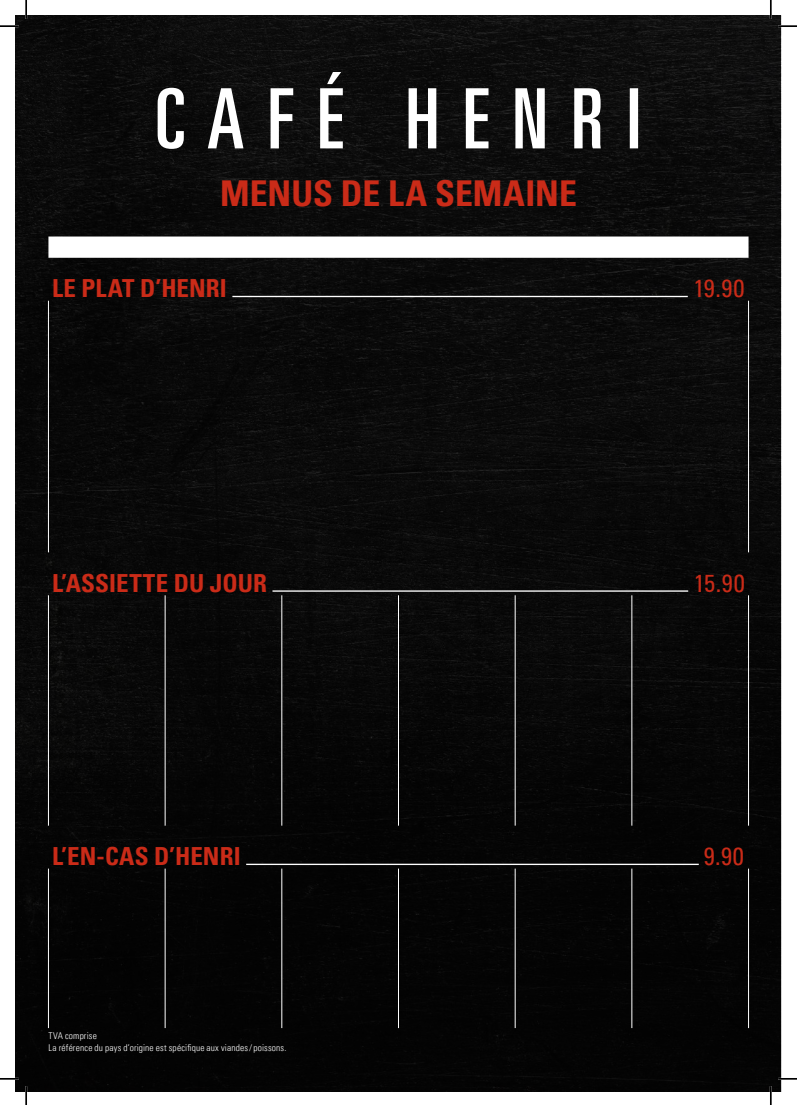
<style>
.page{position:relative;width:797px;height:1105px;background:#fff}
.page>*{position:absolute;margin:0;border:0;box-sizing:border-box;transform-origin:0 0}
.t1{font:35.62px "Univers LTCYR 67 Bold Cond";color:#ca2b18}
.t2{font:25px "Univers LTCYR 67 Bold Cond";letter-spacing:.005em;color:#ca2b18}
.t3{font:condensed 25px "Univers LTCYR 57";letter-spacing:.015em;color:#ca2b18}
.t4{font:9.38px/11.2px "Univers LTCYR 47 Light Cond";letter-spacing:.02em;color:#fff}
</style>
<div class="page">
<div style="left:16px;top:16px;width:765px;height:1076px;background:#080808"></div>
<svg style="left:158px;top:72px;width:480px;height:77px;fill:#0e0e0e"></svg>
<svg style="left:48px;top:236px;width:700px;height:22px"></svg>
<hr style="left:48px;top:301px;width:1px;height:251px;background:#fff">
<hr style="left:748px;top:301px;width:1px;height:251px;background:#fff">
<hr style="left:48px;top:595px;width:1px;height:231px;background:#fff">
<hr style="left:165px;top:595px;width:1px;height:231px;background:#fff">
<hr style="left:281px;top:595px;width:1px;height:231px;background:#fff">
<hr style="left:398px;top:595px;width:1px;height:231px;background:#fff">
<hr style="left:515px;top:595px;width:1px;height:231px;background:#fff">
<hr style="left:631px;top:595px;width:1px;height:231px;background:#fff">
<hr style="left:748px;top:595px;width:1px;height:231px;background:#fff">
<hr style="left:48px;top:868px;width:1px;height:160px;background:#fff">
<hr style="left:165px;top:868px;width:1px;height:160px;background:#fff">
<hr style="left:281px;top:868px;width:1px;height:160px;background:#fff">
<hr style="left:398px;top:868px;width:1px;height:160px;background:#fff">
<hr style="left:515px;top:868px;width:1px;height:160px;background:#fff">
<hr style="left:631px;top:868px;width:1px;height:160px;background:#fff">
<hr style="left:748px;top:868px;width:1px;height:160px;background:#fff">
<hr style="left:232px;top:296px;width:455px;height:1px;background:#fff">
<hr style="left:272px;top:590px;width:416px;height:2px;background:#fff">
<hr style="left:246px;top:864px;width:452px;height:1px;background:#fff">
<svg style="left:769px;top:1086px;width:2px;height:19px"></svg>
<svg style="left:769px;top:0;width:2px;height:19px"></svg>
<svg style="left:25px;top:1086px;width:2px;height:19px"></svg>
<svg style="left:25px;top:0;width:2px;height:19px"></svg>
<svg style="left:778px;top:1078px;width:19px;height:2px"></svg>
<svg style="left:0;top:1078px;width:19px;height:2px"></svg>
<svg style="left:778px;top:25px;width:19px;height:2px"></svg>
<svg style="left:0;top:25px;width:19px;height:2px"></svg>
<h1 class="t1" style="left:220px;top:172px;width:358px">MENUS DE LA SEMAINE</h1>
<h2 class="t2" style="left:52px;top:273px;width:176px">LE PLAT D’HENRI</h2>
<h2 class="t3" style="left:693px;top:272px;width:53px">19.90</h2>
<h2 class="t2" style="left:52px;top:567px;width:216px">L’ASSIETTE DU JOUR</h2>
<h2 class="t3" style="left:693px;top:567px;width:53px">15.90</h2>
<h2 class="t2" style="left:52px;top:841px;width:190px">L’EN-CAS D’HENRI</h2>
<h2 class="t3" style="left:703px;top:840px;width:42px">9.90</h2>
<p class="t4" style="left:48px;top:1030px;width:239px">TVA comprise<br>La référence du pays d’origine est spécifique aux viandes/poissons.</p>
</div>
